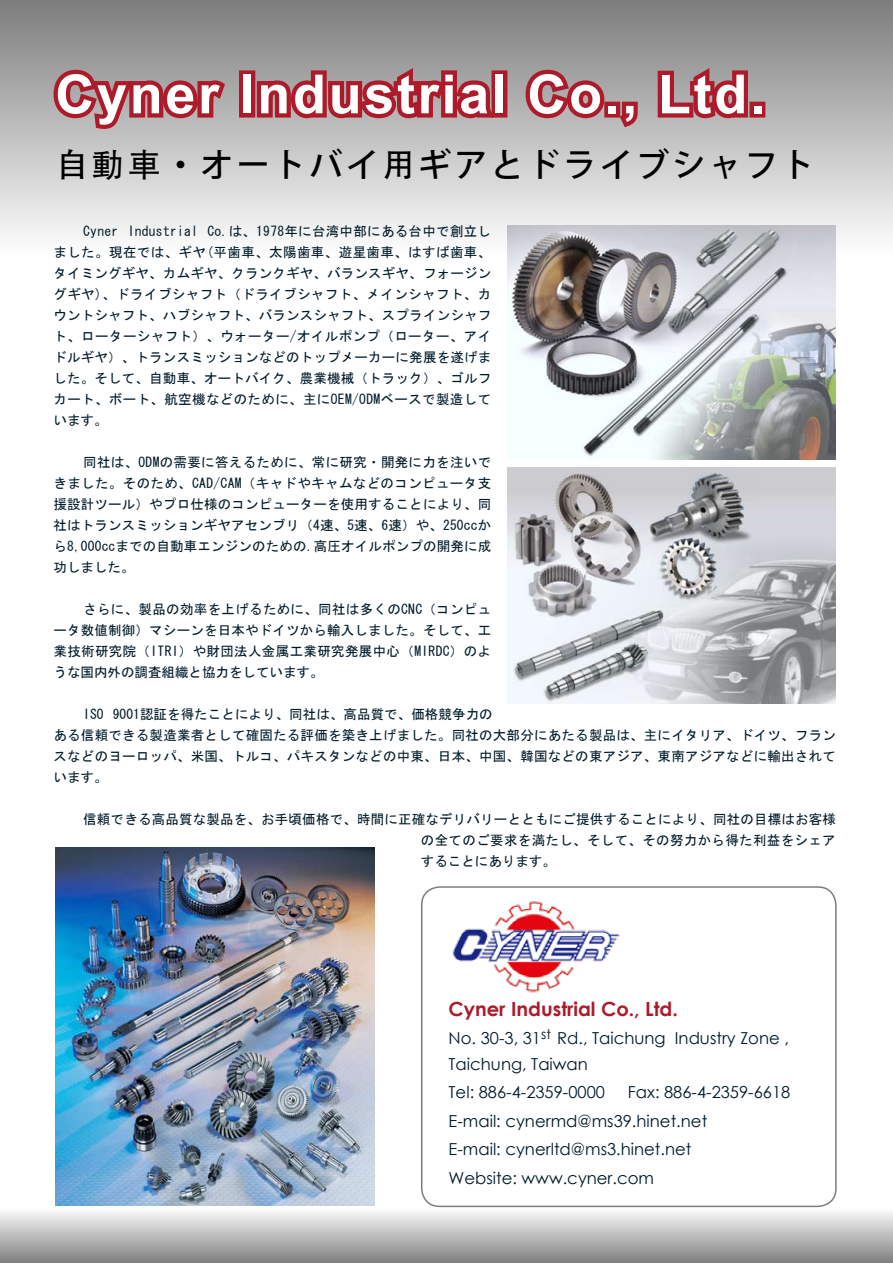
<style>
.page{position:relative;width:893px;height:1263px;background:#fff}
.page>*{position:absolute;margin:0;border:0;box-sizing:border-box;transform-origin:0 0}
.t1{font:700 54px "Arial";letter-spacing:.05em;color:#fff}
.t2{font:33px "Adobe Heiti Std";letter-spacing:.1em;color:#000}
.t3{font:700 19.5px "Century Gothic";color:#ad1b2a}
.t4{font:16.5px/28.5px "Century Gothic";color:#001b2a}
.t5{font:13.5px/21px "MS Gothic";letter-spacing:.015em;color:#001b2a;text-align:justify}
</style>
<div class="page">
<div style="left:421px;top:886px;width:416px;height:321px;border:2px solid #7d7d7d;border-radius:18px"></div>
<div style="left:0;top:1208px;width:893px;height:55px;background:linear-gradient(to bottom,#fdfdfd,#7f7f7f)"></div>
<div style="left:0;top:0;width:893px;height:253px;background:linear-gradient(to bottom,#7d7d7d,#fdfdfd)"></div>
<svg style="left:47px;top:63px;width:183px;height:70px"></svg>
<div style="left:239px;top:70px;width:16px;height:48px;border:9px solid #ad1b2a"></div>
<svg style="left:253px;top:61px;width:248px;height:64px"></svg>
<div style="left:491px;top:70px;width:16px;height:48px;border:9px solid #ad1b2a"></div>
<svg style="left:519px;top:63px;width:125px;height:70px"></svg>
<svg style="left:653px;top:61px;width:99px;height:64px"></svg>
<div style="left:749px;top:102px;width:16px;height:16px;border:9px solid #ad1b2a"></div>
<img style="left:55px;top:848px;width:319px;height:357px">
<img style="left:452px;top:901px;width:168px;height:92px">
<img style="left:507px;top:467px;width:328px;height:236px">
<img style="left:507px;top:225px;width:328px;height:234px">
<h1 class="t1" style="left:55px;top:59px;width:711px">Cyner Industrial Co., Ltd.</h1>
<h2 class="t2" style="left:55px;top:145px;width:761px">自動車・オートバイ用ギアとドライブシャフト</h2>
<p class="t5" style="left:54px;top:221px;width:439px;text-indent:30px">Cyner Industrial Co.は、1978年に台湾中部にある台中で創立しました。現在では、ギヤ(平歯車、太陽歯車、遊星歯車、はすば歯車、タイミングギヤ、カムギヤ、クランクギヤ、バランスギヤ、フォージングギヤ)、ドライブシャフト（ドライブシャフト、メインシャフト、カウントシャフト、ハブシャフト、バランスシャフト、スプラインシャフト、ローターシャフト）、ウォーター/オイルポンプ（ローター、アイドルギヤ）、トランスミッションなどのトップメーカーに発展を遂げました。そして、自動車、オートバイク、農業機械（トラック）、ゴルフカート、ボート、航空機などのために、主にOEM/ODMベースで製造しています。</p>
<p class="t5" style="left:54px;top:452px;width:439px;text-indent:30px">同社は、ODMの需要に答えるために、常に研究・開発に力を注いできました。そのため、CAD/CAM（キャドやキャムなどのコンピュータ支援設計ツール）やプロ仕様のコンピューターを使用することにより、同社はトランスミッションギヤアセンブリ（4速、5速、6速）や、250ccから8,000ccまでの自動車エンジンのための.高圧オイルポンプの開発に成功しました。</p>
<p class="t5" style="left:54px;top:599px;width:439px;text-indent:30px">さらに、製品の効率を上げるために、同社は多くのCNC（コンピュータ数値制御）マシーンを日本やドイツから輸入しました。そして、工業技術研究院（ITRI）や財団法人金属工業研究発展中心（MIRDC）のような国内外の調査組織と協力をしています。</p>
<p class="t5" style="left:54px;top:704px;width:784px;text-align:left;text-indent:30px">ISO 9001認証を得たことにより、同社は、高品質で、価格競争力の<br>ある信頼できる製造業者として確固たる評価を築き上げました。同社の大部分にあたる製品は、主にイタリア、ドイツ、フランスなどのヨーロッパ、米国、トルコ、パキスタンなどの中東、日本、中国、韓国などの東アジア、東南アジアなどに輸出されています。</p>
<p class="t5" style="left:421px;top:809px;width:417px;text-indent:-338px">信頼できる高品質な製品を、お手頃価格で、時間に正確なデリバリーとともにご提供することにより、同社の目標はお客様の全てのご要求を満たし、そして、その努力から得た利益をシェアすることにあります。</p>
<h3 class="t3" style="left:449px;top:994px;width:231px">Cyner Industrial Co., Ltd.</h3>
<p class="t4" style="left:449px;top:1025px;width:342px;line-height:25.5px">No. 30-3, 31<sup>st</sup> Rd., Taichung Industry Zone ,<br>Taichung, Taiwan</p>
<p class="t4" style="left:449px;top:1078px;width:158px">Tel: 886-4-2359-0000</p>
<p class="t4" style="left:449px;top:1078px;width:343px;text-indent:179px">Fax: 886-4-2359-6618<br>E-mail: cynermd@ms39.hinet.net<br>E-mail: cynerltd@ms3.hinet.net<br>Website: www.cyner.com</p>
</div>
